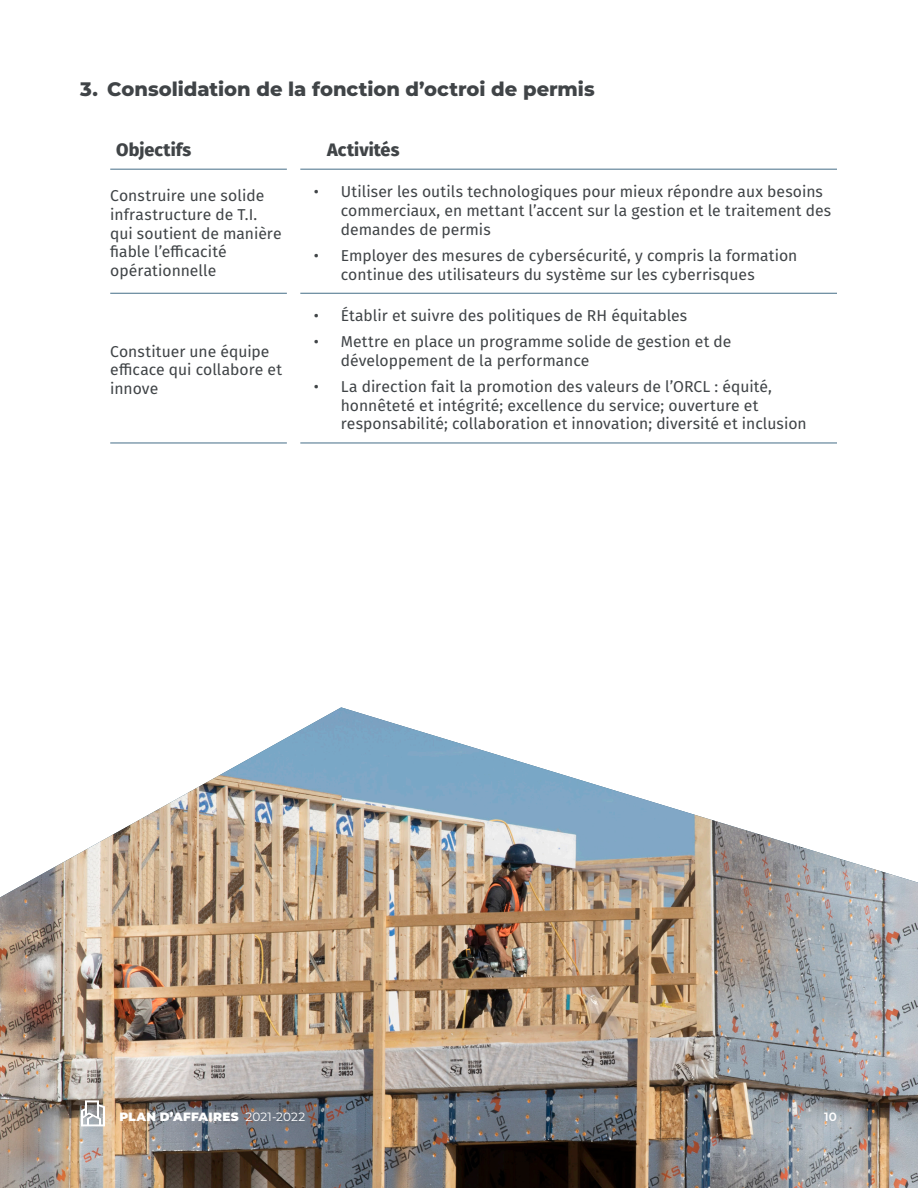
<style>
.page{position:relative;width:918px;height:1188px;background:#fff}
.page>*{position:absolute;margin:0;border:0;box-sizing:border-box;transform-origin:0 0}
.t1{font:800 19.5px "Montserrat";color:#404447}
.Heading_3{font:800 18px "Fira Sans";letter-spacing:.005em;color:#404447}
.Body{font:15.75px/18.9px "Fira Sans";letter-spacing:.005em;color:#404447}
.t2{font:900 12px "Montserrat";letter-spacing:.025em;color:#fff}
.t3{font:600 12px "Montserrat";color:#fff}
.s1{font-weight:400}
</style>
<div class="page">
<hr style="left:110px;top:169px;width:177px;height:1px;background:#456e87">
<hr style="left:300px;top:169px;width:537px;height:1px;background:#456e87">
<hr style="left:110px;top:293px;width:177px;height:1px;background:#456e87">
<hr style="left:300px;top:293px;width:537px;height:1px;background:#456e87">
<hr style="left:110px;top:443px;width:177px;height:1px;background:#456e87">
<hr style="left:300px;top:443px;width:537px;height:1px;background:#456e87">
<img style="left:0;top:707px;width:918px;height:481px">
<svg style="left:81px;top:1100px;width:24px;height:26px"></svg>
<p class="t1" style="left:80px;top:75px;width:516px">3. Consolidation de la fonction d’octroi de permis</p>
<p class="Heading_3" style="left:116px;top:134px;width:76px">Objectifs</p>
<p class="Heading_3" style="left:327px;top:134px;width:74px">Activités</p>
<p class="Body" style="left:110px;top:185px;width:173px">Construire une solide infrastructure de T.I. qui soutient de manière fiable l’efficacité opérationnelle</p>
<p class="Body" style="left:341px;top:182px;width:492px;text-indent:-27px">• Utiliser les outils technologiques pour mieux répondre aux besoins commerciaux, en mettant l’accent sur la gestion et le traitement des demandes de permis</p>
<p class="Body" style="left:341px;top:245px;width:458px;text-indent:-27px">• Employer des mesures de cybersécurité, y compris la formation continue des utilisateurs du système sur les cyberrisques</p>
<p class="Body" style="left:110px;top:341px;width:173px">Constituer une équipe efficace qui collabore et innove</p>
<p class="Body" style="left:314px;top:306px;width:375px">• Établir et suivre des politiques de RH équitables</p>
<p class="Body" style="left:341px;top:332px;width:392px;text-indent:-27px">• Mettre en place un programme solide de gestion et de développement de la performance</p>
<p class="Body" style="left:341px;top:376px;width:467px;text-indent:-27px">• La direction fait la promotion des valeurs de l’ORCL : équité, honnêteté et intégrité; excellence du service; ouverture et responsabilité; collaboration et innovation; diversité et inclusion</p>
<p class="t2" style="left:120px;top:1108px;width:187px">PLAN D’AFFAIRES <span class="s1">2021-2022</span></p>
<p class="t3" style="left:824px;top:1108px;width:14px">10</p>
</div>
